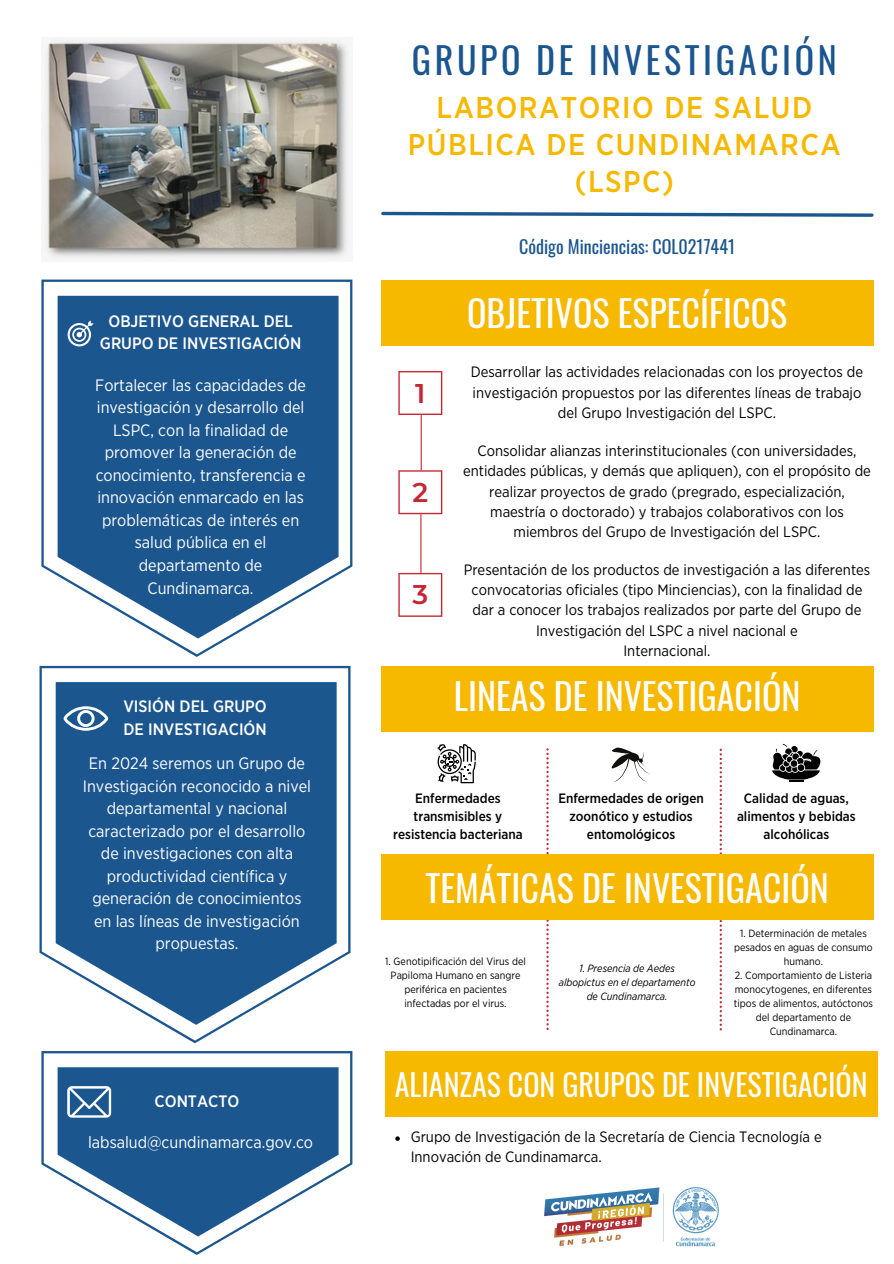
<style>
.page{position:relative;width:894px;height:1264px;background:#fff}
.page>*{position:absolute;margin:0;border:0;box-sizing:border-box;transform-origin:0 0}
.t1{font:36px "Oswald";color:#fff}
.t2{font:36px "Oswald";letter-spacing:.1em;color:#1b568f}
.t3{font:500 30px/37.2px "Gotham Narrow";letter-spacing:.05em;color:#f7b800;text-align:center}
.t4{font:30px "Oswald";color:#fff}
.t5{font:600 27px "Montserrat";color:#c52835}
.t6{font:18px "Oswald";color:#1b568f}
.t7{font:16.5px/22.5px "Gotham Narrow";color:#fff;text-align:center}
.t8{font:500 16.5px/22.5px "Gotham Narrow";color:#fff;text-align:center}
.t9{font:15px/20.2px "Gotham Narrow";color:#000;text-align:center}
.t10{font:500 13.5px/18px "Gotham Narrow";color:#000;text-align:center}
.t11{font:10.5px/14px "Gotham Narrow";color:#000;text-align:center}
.t12{font:italic 10.5px/14px "Gotham Narrow";color:#000;text-align:center}
</style>
<div class="page">
<img style="left:41px;top:38px;width:309px;height:221px">
<svg style="left:381px;top:211px;width:493px;height:6px"></svg>
<svg style="left:41px;top:279px;width:311px;height:378px;fill:#1b568f"></svg>
<svg style="left:39px;top:666px;width:311px;height:377px;fill:#1b568f"></svg>
<svg style="left:41px;top:1051px;width:311px;height:203px;fill:#1b568f"></svg>
<svg style="left:63px;top:706px;width:45px;height:24px"></svg>
<svg style="left:67px;top:1086px;width:44px;height:31px"></svg>
<svg style="left:68px;top:320px;width:25px;height:26px"></svg>
<div style="left:381px;top:280px;width:492px;height:65px;background:#f7b800"></div>
<div style="left:381px;top:666px;width:492px;height:65px;background:#f7b800"></div>
<svg style="left:546px;top:748px;width:2px;height:281px"></svg>
<svg style="left:719px;top:748px;width:2px;height:282px"></svg>
<div style="left:381px;top:854px;width:492px;height:66px;background:#f7b800"></div>
<div style="left:385px;top:1051px;width:492px;height:65px;background:#f7b800"></div>
<svg style="left:398px;top:371px;width:44px;height:44px"></svg>
<svg style="left:398px;top:470px;width:44px;height:44px"></svg>
<svg style="left:398px;top:573px;width:44px;height:44px"></svg>
<hr style="left:420px;top:415px;width:1px;height:55px;background:#c52835">
<hr style="left:420px;top:514px;width:1px;height:59px;background:#c52835">
<svg style="left:437px;top:744px;width:38px;height:39px"></svg>
<svg style="left:611px;top:747px;width:39px;height:35px"></svg>
<svg style="left:772px;top:743px;width:48px;height:39px"></svg>
<img style="left:544px;top:1187px;width:175px;height:60px">
<svg style="left:395px;top:1136px;width:4px;height:4px"></svg>
<p class="t8" style="left:100px;top:310px;width:203px">OBJETIVO GENERAL DEL<br>GRUPO DE INVESTIGACIÓN</p>
<p class="t7" style="left:95px;top:374px;width:212px">Fortalecer las capacidades de investigación y desarrollo del<br>LSPC, con la finalidad de promover la generación de conocimiento, transferencia e innovación enmarcado en las problemáticas de interés en salud pública en el departamento de<br>Cundinamarca.</p>
<p class="t8" style="left:123px;top:696px;width:145px">VISIÓN DEL GRUPO</p>
<p class="t8" style="left:123px;top:718px;width:145px">DE INVESTIGACIÓN</p>
<p class="t7" style="left:83px;top:753px;width:230px">En 2024 seremos un Grupo de<br>Investigación reconocido a nivel departamental y nacional caracterizado por el desarrollo de investigaciones con alta productividad científica y generación de conocimientos en las líneas de investigación propuestas.</p>
<p class="t8" style="left:155px;top:1090px;width:86px">CONTACTO</p>
<p class="t7" style="left:88px;top:1131px;width:226px">labsalud@cundinamarca.gov.co</p>
<p class="t2" style="left:412px;top:32px;width:426px">GRUPO DE INVESTIGACIÓN</p>
<p class="t3" style="left:408px;top:90px;width:434px">LABORATORIO DE SALUD<br>PÚBLICA DE CUNDINAMARCA (LSPC)</p>
<p class="t6" style="left:519px;top:232px;width:217px">Código Minciencias: COL0217441</p>
<p class="t5" style="left:415px;top:376px;width:12px">1</p>
<p class="t5" style="left:412px;top:475px;width:17px">2</p>
<p class="t5" style="left:412px;top:578px;width:17px">3</p>
<p class="t1" style="left:467px;top:285px;width:321px">OBJETIVOS ESPECÍFICOS</p>
<p class="t9" style="left:470px;top:362px;width:394px">Desarrollar las actividades relacionadas con los proyectos de investigación propuestos por las diferentes líneas de trabajo del Grupo Investigación del LSPC.</p>
<p class="t9" style="left:463px;top:441px;width:409px">Consolidar alianzas interinstitucionales (con universidades, entidades públicas, y demás que apliquen), con el propósito de realizar proyectos de grado (pregrado, especialización, maestría o doctorado) y trabajos colaborativos con los miembros del Grupo de Investigación del LSPC.</p>
<p class="t9" style="left:463px;top:560px;width:408px">Presentación de los productos de investigación a las diferentes convocatorias oficiales (tipo Minciencias), con la finalidad de dar a conocer los trabajos realizados por parte del Grupo de Investigación del LSPC a nivel nacional e</p>
<p class="t9" style="left:623px;top:641px;width:89px">Internacional.</p>
<p class="t1" style="left:453px;top:667px;width:348px">LINEAS DE INVESTIGACIÓN</p>
<p class="t10" style="left:393px;top:790px;width:131px">Enfermedades transmisibles y resistencia bacteriana</p>
<p class="t10" style="left:558px;top:790px;width:147px">Enfermedades de origen zoonótico y estudios entomológicos</p>
<p class="t10" style="left:736px;top:790px;width:120px">Calidad de aguas, alimentos y bebidas alcohólicas</p>
<p class="t1" style="left:425px;top:859px;width:404px">TEMÁTICAS DE INVESTIGACIÓN</p>
<p class="t11" style="left:385px;top:954px;width:142px">1. Genotipificación del Virus del<br>Papiloma Humano en sangre periférica en pacientes infectadas por el virus.</p>
<p class="t12" style="left:558px;top:961px;width:138px">1. Presencia de Aedes albopictus en el departamento de Cundinamarca.</p>
<p class="t11" style="left:733px;top:926px;width:140px">1. Determinación de metales pesados en aguas de consumo humano.</p>
<p class="t11" style="left:733px;top:969px;width:141px">2. Comportamiento de Listeria monocytogenes, en diferentes tipos de alimentos, autóctonos del departamento de<br>Cundinamarca.</p>
<p class="t4" style="left:394px;top:1061px;width:474px">ALIANZAS CON GRUPOS DE INVESTIGACIÓN</p>
<p class="t9" style="left:410px;top:1127px;width:412px;text-align:left">Grupo de Investigación de la Secretaría de Ciencia Tecnología e<br>Innovación de Cundinamarca.</p>
</div>
